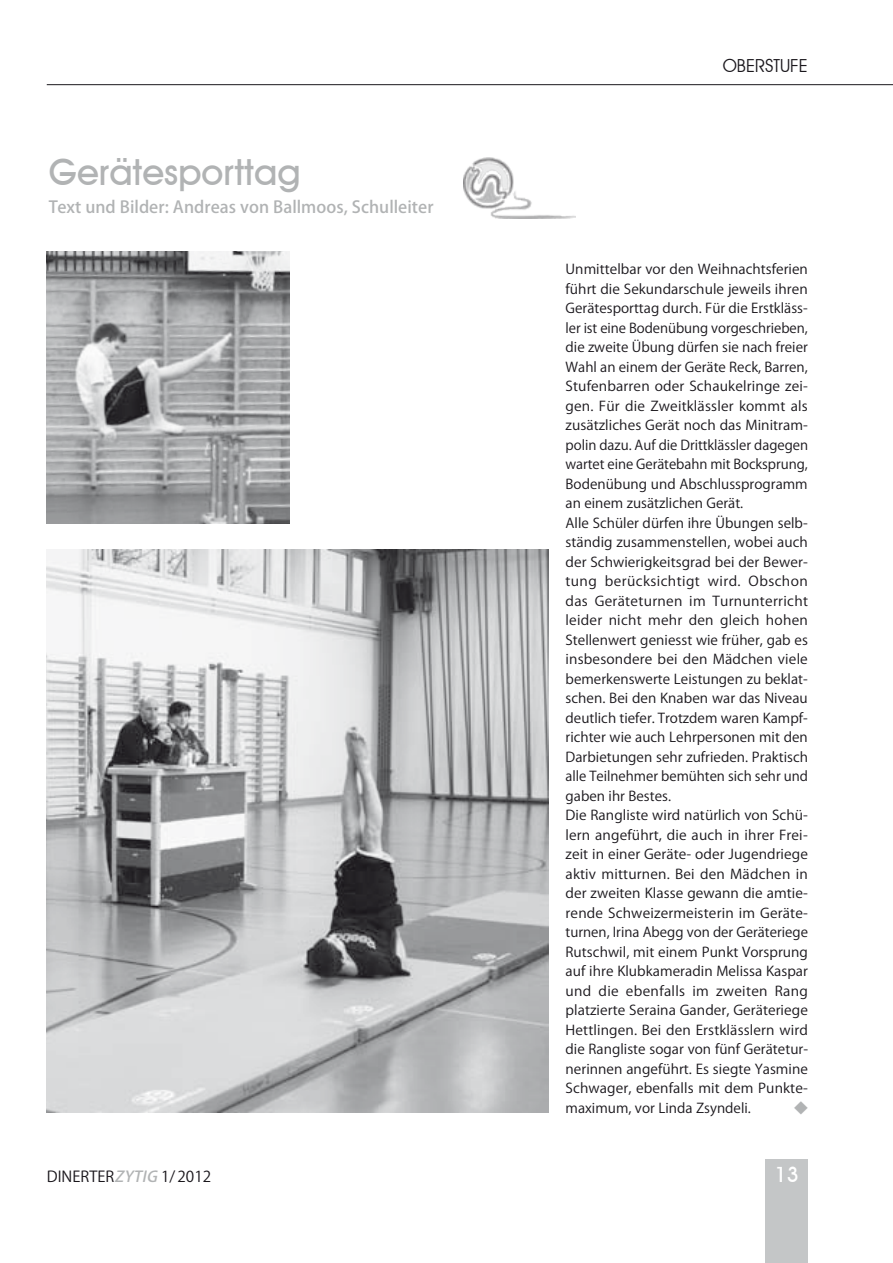
<style>
.page{position:relative;width:893px;height:1263px;background:#fff}
.page>*{position:absolute;margin:0;border:0;box-sizing:border-box;transform-origin:0 0}
.t1{font:500 36px "Avant Garde IT Cby BT";color:#b1b3b4}
.t2{font:500 21px "Avant Garde IT Cby BT";color:#fff}
.t3{font:18px "Avant Garde IT Cby BT";color:#1a171c}
.t4{font:500 16.5px "Koz Go Pro";color:#b1b3b4}
.t5{font:15px "Koz Go Pro";color:#1a171c}
.t6{font:13.5px/19.5px "Koz Go Pro";letter-spacing:.005em;color:#1a171c}
.t7{font:13.5px "Koz Go Pro";color:#b1b3b4}
.s1{font-weight:500;font-style:italic;color:#b1b3b4}
</style>
<div class="page">
<div style="left:765px;top:1160px;width:43px;height:103px;background:#c4c6c7"></div>
<img style="left:463px;top:157px;width:113px;height:62px">
<hr style="left:47px;top:84px;width:846px;height:1px;background:#1a171c">
<img style="left:47px;top:251px;width:242px;height:272px">
<img style="left:47px;top:550px;width:502px;height:563px">
<h1 class="t1" style="left:49px;top:150px;width:253px">Gerätesporttag</h1>
<p class="t4" style="left:49px;top:196px;width:386px">Text und Bilder: Andreas von Ballmoos, Schulleiter</p>
<p class="t5" style="left:47px;top:1167px;width:166px">DINERTER<span class="s1">ZYTIG</span>1/2012</p>
<h3 class="t3" style="left:723px;top:55px;width:87px">OBERSTUFE</h3>
<p class="t6" style="left:566px;top:260px;width:244px">Unmittelbar vor den Weihnachtsferien führt die Sekundarschule jeweils ihren Gerätesporttag durch. Für die Erstkläss&shy;ler ist eine Bodenübung vorgeschrieben, die zweite Übung dürfen sie nach freier Wahl an einem der Geräte Reck, Barren, Stufenbarren oder Schaukelringe zei&shy;gen. Für die Zweitklässler kommt als zusätzliches Gerät noch das Minitram&shy;polin dazu. Auf die Drittklässler dagegen wartet eine Gerätebahn mit Bocksprung, Bodenübung und Abschlussprogramm an einem zusätzlichen Gerät.<br>Alle Schüler dürfen ihre Übungen selb&shy;ständig zusammenstellen, wobei auch der Schwierigkeitsgrad bei der Bewer&shy;tung berücksichtigt wird. Obschon das Geräteturnen im Turnunterricht leider nicht mehr den gleich hohen Stellenwert geniesst wie früher, gab es insbesondere bei den Mädchen viele bemerkenswerte Leistungen zu beklat&shy;schen. Bei den Knaben war das Niveau deutlich tiefer. Trotzdem waren Kampf&shy;richter wie auch Lehrpersonen mit den Darbietungen sehr zufrieden. Praktisch alle Teilnehmer bemühten sich sehr und gaben ihr Bestes.<br>Die Rangliste wird natürlich von Schü&shy;lern angeführt, die auch in ihrer Frei&shy;zeit in einer Geräte- oder Jugendriege aktiv mitturnen. Bei den Mädchen in der zweiten Klasse gewann die amtie&shy;rende Schweizermeisterin im Geräte&shy;turnen, Irina Abegg von der Geräteriege Rutschwil, mit einem Punkt Vorsprung auf ihre Klubkameradin Melissa Kaspar und die ebenfalls im zweiten Rang platzierte Seraina Gander, Geräteriege Hettlingen. Bei den Erstklässlern wird die Rangliste sogar von fünf Gerätetur&shy;nerinnen angeführt. Es siegte Yasmine Schwager, ebenfalls mit dem Punkte&shy;maximum, vor Linda -Zsyndeli.</p>
<p class="t7" style="left:794px;top:1099px;width:15px">◆</p>
<h2 class="t2" style="left:775px;top:1162px;width:26px">13</h2>
</div>
